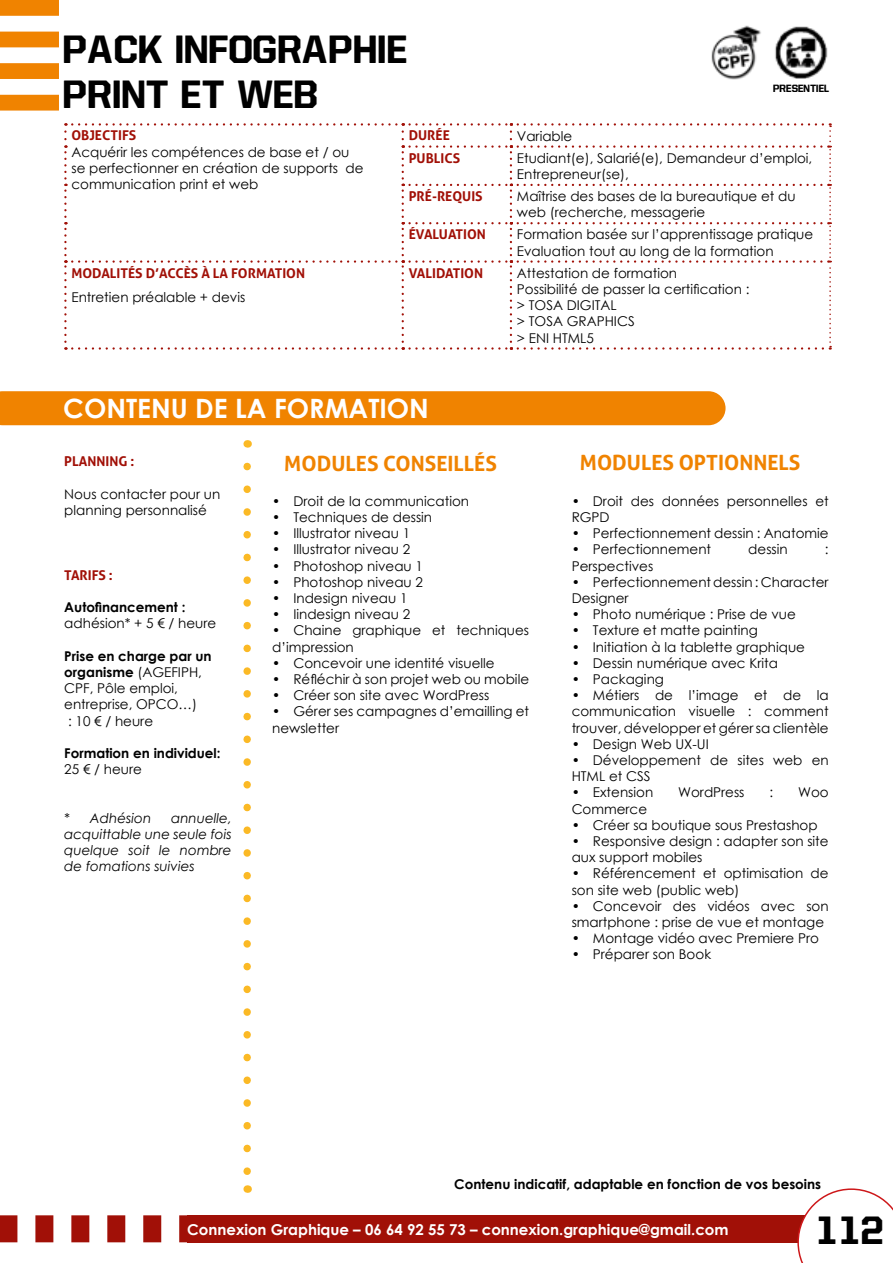
<style>
.page{position:relative;width:893px;height:1263px;background:#fff}
.page>*{position:absolute;margin:0;border:0;box-sizing:border-box;transform-origin:0 0}
.t1{font:37.5px/45px "Allstar 4";color:#000}
.t2{font:700 26.55px "Century Gothic";color:#fff}
.t3{font:700 21px "Aller";color:#f08300}
.t4{font:700 15px "Century Gothic";color:#fff}
.t5{font:13.5px/16.2px "Century Gothic";color:#000}
.t6{font:700 13.5px "Aller";color:#a11007}
.t7{font:700 13.5px "Century Gothic";color:#000}
.t8{font:italic 13.5px/16.2px "Century Gothic";color:#000;text-align:justify}
.t9{font:10.05px "Allstar 4";color:#000}
.s1{font-weight:700}
</style>
<div class="page">
<div style="left:187px;top:1215px;width:702px;height:27px;background:#a11007"></div>
<svg style="left:797px;top:1188px;width:96px;height:75px"></svg>
<svg style="left:0;top:1215px;width:187px;height:27px"></svg>
<svg style="left:64px;top:145px;width:3px;height:33px"></svg>
<svg style="left:64px;top:123px;width:448px;height:16px"></svg>
<svg style="left:402px;top:145px;width:110px;height:33px"></svg>
<svg style="left:64px;top:184px;width:448px;height:166px"></svg>
<svg style="left:518px;top:123px;width:313px;height:227px"></svg>
<svg style="left:243px;top:466px;width:8px;height:709px"></svg>
<svg style="left:0;top:0;width:59px;height:111px"></svg>
<div style="left:0;top:391px;width:725px;height:34px;background:#f08300"></div>
<img style="left:775px;top:27px;width:53px;height:52px">
<img style="left:711px;top:26px;width:50px;height:54px">
<h1 class="t1" style="left:64px;top:28px;width:346px">PACK INFOGRAPHIE<br>PRINT ET WEB</h1>
<p class="t6" style="left:71px;top:127px;width:66px">OBJECTIFS</p>
<p class="t5" style="left:71px;top:143px;width:294px">Acquérir les compétences de base et / ou se perfectionner en création de supports de communication print et web</p>
<p class="t9" style="left:773px;top:84px;width:58px">PRESENTIEL</p>
<p class="t6" style="left:409px;top:127px;width:43px">DURÉE</p>
<p class="t5" style="left:517px;top:127px;width:57px">Variable</p>
<p class="t6" style="left:409px;top:149px;width:53px">PUBLICS</p>
<p class="t5" style="left:517px;top:150px;width:297px">Etudiant(e), Salarié(e), Demandeur d’emploi,<br>Entrepreneur(se),</p>
<p class="t6" style="left:409px;top:188px;width:75px">PRÉ-REQUIS</p>
<p class="t5" style="left:517px;top:188px;width:280px">Maîtrise des bases de la bureautique et du web (recherche, messagerie</p>
<p class="t6" style="left:409px;top:226px;width:79px">ÉVALUATION</p>
<p class="t5" style="left:517px;top:226px;width:298px">Formation basée sur l’apprentissage pratique<br>Evaluation tout au long de la formation</p>
<p class="t6" style="left:71px;top:264px;width:235px">MODALITÉS D’ACCÈS À LA FORMATION</p>
<p class="t5" style="left:71px;top:288px;width:175px">Entretien préalable + devis</p>
<p class="t6" style="left:409px;top:264px;width:76px">VALIDATION</p>
<p class="t5" style="left:517px;top:264px;width:234px">Attestation de formation<br>Possibilité de passer la certification : &gt; TOSA DIGITAL<br>&gt; TOSA GRAPHICS<br>&gt; ENI HTML5</p>
<h2 class="t2" style="left:63px;top:388px;width:367px">CONTENU DE LA FORMATION</h2>
<p class="t6" style="left:64px;top:453px;width:71px">PLANNING :</p>
<p class="t5" style="left:64px;top:485px;width:158px">Nous contacter pour un planning personnalisé</p>
<p class="t6" style="left:64px;top:567px;width:50px">TARIFS :</p>
<p class="t7" style="left:64px;top:597px;width:123px">Autofinancement :</p>
<p class="t5" style="left:64px;top:615px;width:154px">adhésion* + 5 € / heure</p>
<p class="t5" style="left:64px;top:647px;width:149px"><span class="s1">Prise en charge par un organisme</span> (AGEFIPH,<br>CPF, Pôle emploi, entreprise, OPCO…)<br>: 10 € / heure</p>
<p class="t7" style="left:64px;top:743px;width:158px">Formation en individuel:</p>
<p class="t5" style="left:64px;top:761px;width:79px">25 € / heure</p>
<p class="t8" style="left:64px;top:809px;width:88px">* Adhésion</p>
<p class="t8" style="left:64px;top:809px;width:169px;text-indent:107px">annuelle, acquittable une seule fois quelque soit le nombre de fomations suivies</p>
<h3 class="t3" style="left:284px;top:451px;width:214px">MODULES CONSEILLÉS</h3>
<h3 class="t3" style="left:580px;top:449px;width:222px">MODULES OPTIONNELS</h3>
<p class="t5" style="left:272px;top:493px;width:199px">• Droit de la communication</p>
<p class="t5" style="left:272px;top:509px;width:162px">• Techniques de dessin</p>
<p class="t5" style="left:272px;top:525px;width:140px">• Illustrator niveau 1</p>
<p class="t5" style="left:272px;top:541px;width:140px">• Illustrator niveau 2</p>
<p class="t5" style="left:272px;top:557px;width:152px">• Photoshop niveau 1</p>
<p class="t5" style="left:272px;top:574px;width:152px">• Photoshop niveau 2</p>
<p class="t5" style="left:272px;top:590px;width:137px">• Indesign niveau 1</p>
<p class="t5" style="left:272px;top:606px;width:140px">• Iindesign niveau 2</p>
<p class="t5" style="left:272px;top:622px;width:258px">• Chaine graphique et techniques d’impression</p>
<p class="t5" style="left:272px;top:655px;width:224px">• Concevoir une identité visuelle</p>
<p class="t5" style="left:272px;top:671px;width:258px">• Réfléchir à son projet web ou mobile</p>
<p class="t5" style="left:272px;top:687px;width:219px">• Créer son site avec WordPress</p>
<p class="t5" style="left:272px;top:703px;width:258px">• Gérer ses campagnes d’emailling et newsletter</p>
<p class="t5" style="left:572px;top:493px;width:258px">• Droit des données personnelles et<br>RGPD</p>
<p class="t5" style="left:572px;top:525px;width:258px">• Perfectionnement dessin : Anatomie</p>
<p class="t5" style="left:572px;top:541px;width:141px">• Perfectionnement</p>
<p class="t5" style="left:748px;top:541px;width:41px">dessin</p>
<p class="t5" style="left:825px;top:541px;width:5px">:</p>
<p class="t5" style="left:572px;top:557px;width:83px">Perspectives</p>
<p class="t5" style="left:572px;top:574px;width:258px">• Perfectionnement dessin : Character<br>Designer</p>
<p class="t5" style="left:572px;top:606px;width:226px">• Photo numérique : Prise de vue</p>
<p class="t5" style="left:572px;top:622px;width:188px">• Texture et matte painting</p>
<p class="t5" style="left:572px;top:638px;width:235px">• Initiation à la tablette graphique</p>
<p class="t5" style="left:572px;top:655px;width:208px">• Dessin numérique avec Krita</p>
<p class="t5" style="left:572px;top:671px;width:94px">• Packaging</p>
<p class="t5" style="left:572px;top:687px;width:258px;text-align:justify">• Métiers de l’image et de la communication visuelle : comment trouver, développer et gérer sa clientèle</p>
<p class="t5" style="left:572px;top:736px;width:139px">• Design Web UX-UI</p>
<p class="t5" style="left:572px;top:752px;width:258px">• Développement de sites web en<br>HTML et CSS</p>
<p class="t5" style="left:572px;top:784px;width:83px">• Extension</p>
<p class="t5" style="left:678px;top:784px;width:68px">WordPress</p>
<p class="t5" style="left:769px;top:784px;width:5px">:</p>
<p class="t5" style="left:798px;top:784px;width:32px">Woo</p>
<p class="t5" style="left:572px;top:800px;width:77px">Commerce</p>
<p class="t5" style="left:572px;top:817px;width:247px">• Créer sa boutique sous Prestashop</p>
<p class="t5" style="left:572px;top:833px;width:258px">• Responsive design : adapter son site aux support mobiles</p>
<p class="t5" style="left:572px;top:865px;width:258px">• Référencement et optimisation de son site web (public web)</p>
<p class="t5" style="left:572px;top:898px;width:258px">• Concevoir des vidéos avec son smartphone : prise de vue et montage</p>
<p class="t5" style="left:572px;top:930px;width:249px">• Montage vidéo avec Premiere Pro</p>
<p class="t5" style="left:572px;top:946px;width:141px">• Préparer son Book</p>
<p class="t7" style="left:454px;top:1173px;width:368px">Contenu indicatif, adaptable en fonction de vos besoins</p>
<p class="t4" style="left:187px;top:1218px;width:543px">Connexion Graphique – 06 64 92 55 73 – connexion.graphique@gmail.com</p>
<h1 class="t1" style="left:816px;top:1210px;width:70px">112</h1>
</div>
